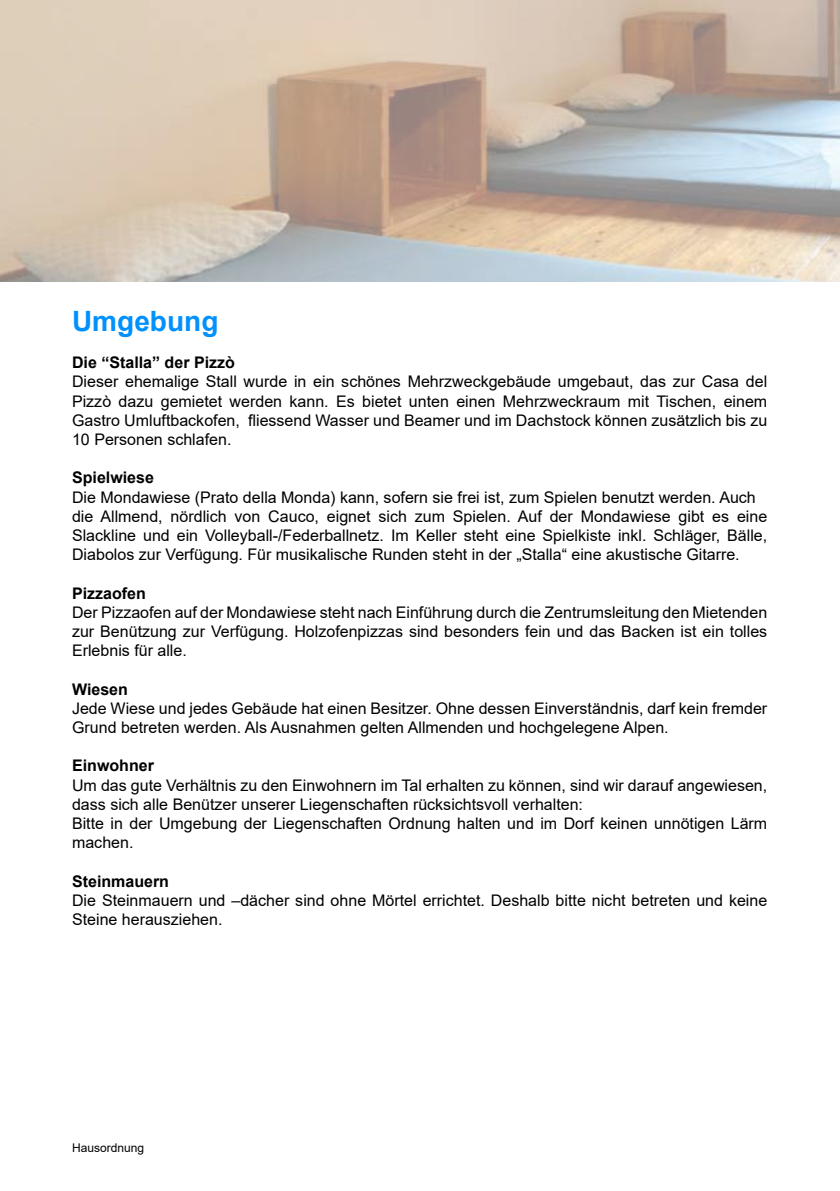
<style>
.page{position:relative;width:840px;height:1191px;background:#fff}
.page>*{position:absolute;margin:0;border:0;box-sizing:border-box;transform-origin:0 0}
.t1{font:700 28px "Arial";color:#0091fe}
.t2{font:16px/19.2px "Arial";color:#000}
.t3{font:700 16px "Arial";color:#000}
.t4{font:12px "Arial";color:#000}
</style>
<div class="page">
<img style="left:0;top:0;width:839px;height:282px">
<h1 class="t1" style="left:72px;top:301px;width:148px">Umgebung</h1>
<p class="t3" style="left:72px;top:351px;width:164px">Die “Stalla” der Pizzò</p>
<p class="t2" style="left:72px;top:372px;width:696px;text-align:justify">Dieser ehemalige Stall wurde in ein schönes Mehrzweckgebäude umgebaut, das zur Casa del Pizzò dazu gemietet werden kann. Es bietet unten einen Mehrzweckraum mit Tischen, einem Gastro Umluftbackofen, fliessend Wasser und Beamer und im Dachstock können zusätzlich bis zu 10 Personen schlafen.</p>
<p class="t3" style="left:72px;top:466px;width:83px">Spielwiese</p>
<p class="t2" style="left:72px;top:487px;width:696px">Die Mondawiese (Prato della Monda) kann, sofern sie frei ist, zum Spielen benutzt werden. Auch die Allmend, nördlich von Cauco, eignet sich zum Spielen. Auf der Mondawiese gibt es eine Slackline und ein Volleyball-/Federballnetz. Im Keller steht eine Spielkiste inkl. Schläger, Bälle, Diabolos zur Verfügung. Für musikalische Runden steht in der „Stalla“ eine akustische Gitarre.</p>
<p class="t3" style="left:72px;top:581px;width:75px">Pizzaofen</p>
<p class="t2" style="left:72px;top:602px;width:696px;text-align:justify">Der Pizzaofen auf der Mondawiese steht nach Einführung durch die Zentrumsleitung den Mietenden zur Benützung zur Verfügung. Holzofenpizzas sind besonders fein und das Backen ist ein tolles Erlebnis für alle.</p>
<p class="t3" style="left:72px;top:677px;width:57px">Wiesen</p>
<p class="t2" style="left:72px;top:698px;width:696px">Jede Wiese und jedes Gebäude hat einen Besitzer. Ohne dessen Einverständnis, darf kein fremder<br>Grund betreten werden. Als Ausnahmen gelten Allmenden und hochgelegene Alpen.</p>
<p class="t3" style="left:72px;top:754px;width:83px">Einwohner</p>
<p class="t2" style="left:72px;top:775px;width:696px">Um das gute Verhältnis zu den Einwohnern im Tal erhalten zu können, sind wir darauf angewiesen, dass sich alle Benützer unserer Liegenschaften rücksichtsvoll verhalten:<br>Bitte in der Umgebung der Liegenschaften Ordnung halten und im Dorf keinen unnötigen Lärm machen.</p>
<p class="t3" style="left:72px;top:869px;width:98px">Steinmauern</p>
<p class="t2" style="left:72px;top:890px;width:696px">Die Steinmauern und –dächer sind ohne Mörtel errichtet. Deshalb bitte nicht betreten und keine<br>Steine herausziehen.</p>
<p class="t4" style="left:72px;top:1139px;width:74px">Hausordnung</p>
</div>
